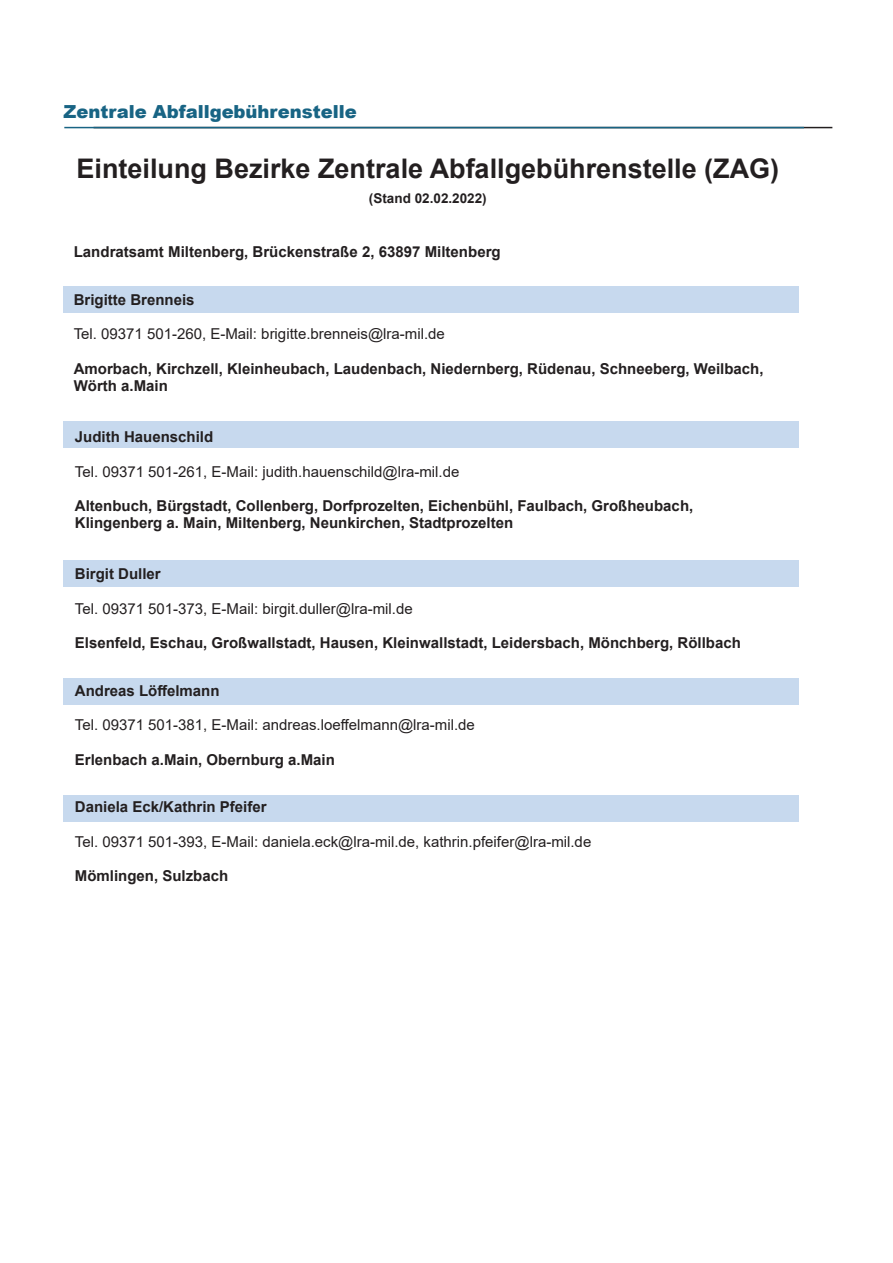
<style>
.page{position:relative;width:893px;height:1263px;background:#fff}
.page>*{position:absolute;margin:0;border:0;box-sizing:border-box;transform-origin:0 0}
.t1{font:700 27px "Arial";color:#231f20}
.t2{font:900 18px "Arial";color:#186484}
.t3{font:700 15px/17.2px "Arial";color:#231f20}
.t4{font:15px "Arial";color:#231f20}
.t5{font:700 13.5px "Arial";color:#231f20}
</style>
<div class="page">
<div style="left:63px;top:286px;width:736px;height:27px;background:#c7d9ee"></div>
<div style="left:63px;top:421px;width:736px;height:27px;background:#c7d9ee"></div>
<div style="left:63px;top:560px;width:736px;height:26px;background:#c7d9ee"></div>
<div style="left:63px;top:678px;width:736px;height:26px;background:#c7d9ee"></div>
<div style="left:63px;top:795px;width:736px;height:26px;background:#c7d9ee"></div>
<hr style="left:94px;top:127px;width:738px;height:1px;background:#231f20">
<hr style="left:64px;top:127px;width:740px;height:1px;background:#186484">
<p class="t2" style="left:64px;top:99px;width:295px">Zentrale Abfallgebührenstelle</p>
<h1 class="t1" style="left:77px;top:150px;width:704px">Einteilung Bezirke Zentrale Abfallgebührenstelle (ZAG)</h1>
<p class="t5" style="left:369px;top:188px;width:119px">(Stand 02.02.2022)</p>
<p class="t3" style="left:74px;top:243px;width:428px">Landratsamt Miltenberg, Brückenstraße 2, 63897 Miltenberg</p>
<p class="t3" style="left:74px;top:291px;width:122px">Brigitte Brenneis</p>
<p class="t4" style="left:74px;top:324px;width:373px">Tel. 09371 501-260, E-Mail: brigitte.brenneis@lra-mil.de</p>
<p class="t3" style="left:74px;top:360px;width:691px">Amorbach, Kirchzell, Kleinheubach, Laudenbach, Niedernberg, Rüdenau, Schneeberg, Weilbach,<br>Wörth a.Main</p>
<p class="t3" style="left:75px;top:428px;width:140px">Judith Hauenschild</p>
<p class="t4" style="left:75px;top:461px;width:386px">Tel. 09371 501-261, E-Mail: judith.hauenschild@lra-mil.de</p>
<p class="t3" style="left:75px;top:497px;width:620px">Altenbuch, Bürgstadt, Collenberg, Dorfprozelten, Eichenbühl, Faulbach, Großheubach,<br>Klingenberg a. Main, Miltenberg, Neunkirchen, Stadtprozelten</p>
<p class="t3" style="left:75px;top:565px;width:87px">Birgit Duller</p>
<p class="t4" style="left:75px;top:598px;width:339px">Tel. 09371 501-373, E-Mail: birgit.duller@lra-mil.de</p>
<p class="t3" style="left:75px;top:634px;width:668px">Elsenfeld, Eschau, Großwallstadt, Hausen, Kleinwallstadt, Leidersbach, Mönchberg, Röllbach</p>
<p class="t3" style="left:75px;top:682px;width:146px">Andreas Löffelmann</p>
<p class="t4" style="left:75px;top:714px;width:402px">Tel. 09371 501-381, E-Mail: andreas.loeffelmann@lra-mil.de</p>
<p class="t3" style="left:75px;top:751px;width:262px">Erlenbach a.Main, Obernburg a.Main</p>
<p class="t3" style="left:75px;top:798px;width:193px">Daniela Eck/Kathrin Pfeifer</p>
<p class="t4" style="left:75px;top:831px;width:518px">Tel. 09371 501-393, E-Mail: daniela.eck@lra-mil.de, kathrin.pfeifer@lra-mil.de</p>
<p class="t3" style="left:75px;top:867px;width:155px">Mömlingen, Sulzbach</p>
</div>
